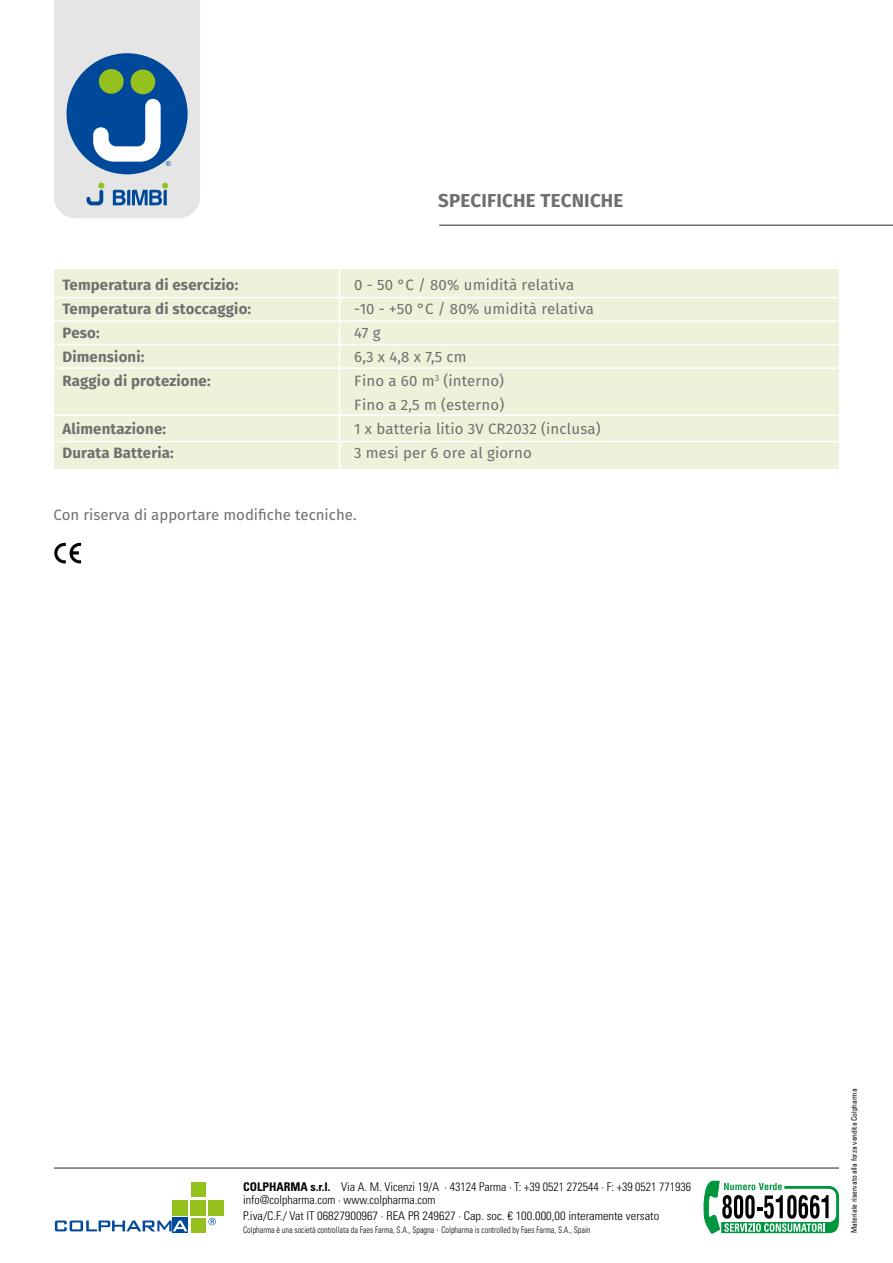
<style>
.page{position:relative;width:893px;height:1263px;background:#fff}
.page>*{position:absolute;margin:0;border:0;box-sizing:border-box;transform-origin:0 0}
.t1{font:700 18.75px "Fira Sans";letter-spacing:.01em;color:#706f6f}
.t2{font:15px/24px "Fira Sans";letter-spacing:.01em;color:#706f6f}
.t3{font:700 15px/24px "Fira Sans";letter-spacing:.01em;color:#706f6f}
.t4{font:300 condensed 12px/12.8px "Univers LT Std";color:#000}
.t5{font:300 condensed 12px "Univers LT Std";color:#000;scale:1.04 1}
.t6{font:300 condensed 9px "Univers LT Std";color:#000;scale:.9 1}
.t7{font:condensed 7.5px "Univers LT Std";color:#000}
.s1{font-weight:700}
.s2{font-size:12px}
</style>
<div class="page">
<div style="left:54px;top:269px;width:785px;height:200px;background:#ecf3da"></div>
<hr style="left:439px;top:224px;width:454px;height:2px;background:#706f6f">
<hr style="left:339px;top:267px;width:1px;height:207px;background:#fff">
<hr style="left:54px;top:297px;width:785px;height:1px;background:#fff">
<svg style="left:54px;top:0;width:146px;height:218px;background:#a0b7ca"></svg>
<svg style="left:54px;top:543px;width:27px;height:20px"></svg>
<hr style="left:54px;top:1167px;width:785px;height:2px;background:#706f6f">
<hr style="left:54px;top:344px;width:785px;height:1px;background:#fff">
<hr style="left:54px;top:320px;width:785px;height:2px;background:#fff">
<hr style="left:54px;top:367px;width:785px;height:2px;background:#fff">
<hr style="left:54px;top:414px;width:785px;height:2px;background:#fff">
<hr style="left:54px;top:441px;width:785px;height:1px;background:#fff">
<svg style="left:704px;top:1180px;width:135px;height:54px"></svg>
<svg style="left:172px;top:1218px;width:16px;height:15px"></svg>
<div style="left:172px;top:1200px;width:16px;height:15px;background:#95c11f"></div>
<div style="left:190px;top:1200px;width:16px;height:15px;background:#95c11f"></div>
<div style="left:208px;top:1200px;width:16px;height:15px;background:#95c11f"></div>
<div style="left:191px;top:1182px;width:15px;height:15px;background:#95c11f"></div>
<div style="left:191px;top:1218px;width:15px;height:15px;background:#95c11f"></div>
<svg style="left:55px;top:1220px;width:133px;height:11px"></svg>
<svg style="left:208px;top:1218px;width:8px;height:7px"></svg>
<p class="t3" style="left:63px;top:274px;width:190px">Temperatura di esercizio:<br>Temperatura di stoccaggio:<br>Peso:<br>Dimensioni:<br>Raggio di protezione:</p>
<p class="t3" style="left:63px;top:418px;width:113px">Alimentazione:<br>Durata Batteria:</p>
<p class="t1" style="left:438px;top:187px;width:187px">SPECIFICHE TECNICHE</p>
<p class="t2" style="left:354px;top:274px;width:248px">0 - 50 °C / 80% umidità relativa<br>-10 - +50 °C / 80% umidità relativa<br>47 g<br>6,3 x 4,8 x 7,5 cm<br>Fino a 60 m<sup>3</sup> (interno)<br>Fino a 2,5 m (esterno)<br>1 x batteria litio 3V CR2032 (inclusa)<br>3 mesi per 6 ore al giorno</p>
<p class="t2" style="left:54px;top:503px;width:305px">Con riserva di apportare modifiche tecniche.</p>
<p class="t4" style="left:243px;top:1180px;width:449px"><span class="s1">COLPHARMA s.r.l.</span> Via A. M. Vicenzi 19/A · 43124 Parma · T: +39 0521 272544 · F: +39 0521 771936 info@colpharma.com · www.colpharma.com</p>
<p class="t5" style="left:243px;top:1208px;width:401px">P.iva/C.F./ Vat IT 06827900967 · REA PR 249627 · Cap. soc. € 100.000,00 interamente versato</p>
<p class="t6" style="left:243px;top:1224px;width:387px">Colpharma è una società controllata da Faes Farma, S.A., Spagna <span class="s2">·</span> Colpharma is controlled by Faes Farma, S.A., Spain</p>
<p class="t7" style="left:849px;top:1233px;width:146px;rotate:-90deg">Materiale riservato alla forza vendita Colpharma</p>
</div>
